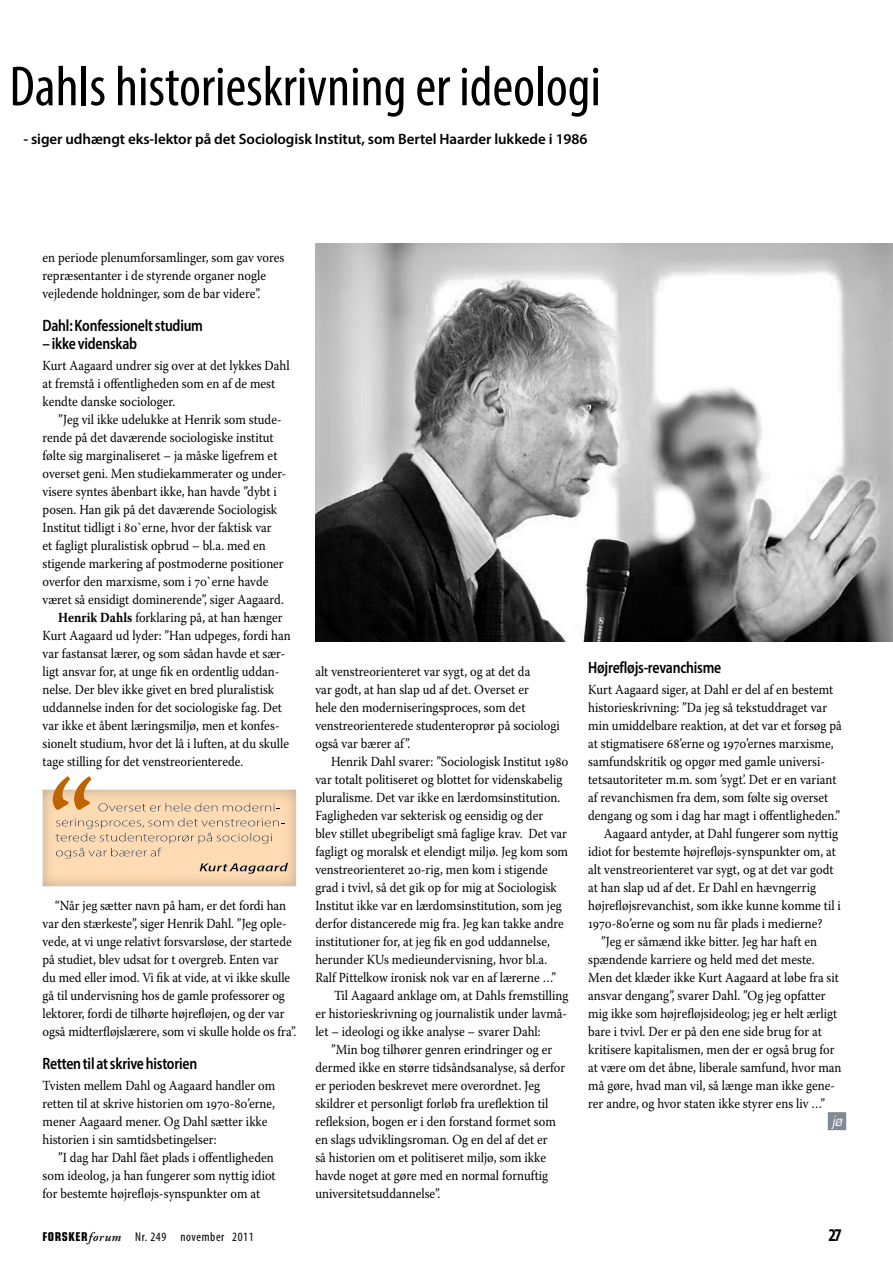
<style>
.page{position:relative;width:893px;height:1263px;background:#fff}
.page>*{position:absolute;margin:0;border:0;box-sizing:border-box;transform-origin:0 0}
.t1{font:condensed 57px "Myriad Pro";color:#000}
.t2{font:700 condensed 18px "Myriad Pro";color:#000}
.t3{font:600 semi-condensed 16.5px "Myriad Pro";letter-spacing:-.015em;color:#000;scale:.9 1}
.t4{font:600 15px "Myriad Pro";letter-spacing:-.005em;color:#000}
.t5{font:13.8px/18px "Warnock Pro";color:#000;scale:.9 1}
.t6{font:italic 13.8px "Eurostile LT Std";color:#fff;scale:.9 1}
.t7{font:condensed 12.75px "Myriad Pro";letter-spacing:.05em;color:#000}
.s1{font-weight:700}
.s2{font-family:"Eurostile LT Std";font-weight:700;font-size:12.15px}
.s3{font-family:"Adobe Garamond Pro";font-weight:600;font-style:italic;font-stretch:normal}
</style>
<div class="page">
<div style="left:828px;top:1112px;width:18px;height:18px;background:#828995"></div>
<img style="left:315px;top:244px;width:578px;height:398px">
<div style="left:42px;top:788px;width:265px;height:102px;background:#082852;opacity:.3"></div>
<svg style="left:43px;top:776px;width:253px;height:110px;background:#efd2b1"></svg>
<h1 class="t1" style="left:9px;top:52px;width:593px">Dahls historieskrivning er ideologi</h1>
<p class="t4" style="left:23px;top:129px;width:566px">- siger udhængt eks-lektor på det Sociologisk Institut, som Bertel Haarder lukkede i 1986</p>
<p class="t5" style="left:43px;top:248px;width:270px">en periode plenumforsamlinger, som gav vores repræsentanter i de styrende organer nogle vejledende holdninger, som de bar videre”.</p>
<p class="t3" style="left:43px;top:315px;width:180px">Dahl: Konfessionelt studium</p>
<p class="t3" style="left:43px;top:333px;width:107px">– ikke videnskab</p>
<p class="t5" style="left:43px;top:356px;width:276px">Kurt Aagaard undrer sig over at det lykkes Dahl at fremstå i offentligheden som en af de mest kendte danske sociologer.</p>
<p class="t5" style="left:58px;top:410px;width:250px">”Jeg vil ikke udelukke at Henrik som stude-</p>
<p class="t5" style="left:43px;top:428px;width:258px">rende på det daværende sociologiske institut</p>
<p class="t5" style="left:43px;top:446px;width:263px">følte sig marginaliseret – ja måske ligefrem et</p>
<p class="t5" style="left:43px;top:464px;width:273px">overset geni. Men studiekammerater og under-</p>
<p class="t5" style="left:43px;top:482px;width:262px">visere syntes åbenbart ikke, han havde ”dybt i</p>
<p class="t5" style="left:43px;top:500px;width:262px">posen. Han gik på det daværende Sociologisk</p>
<p class="t5" style="left:43px;top:518px;width:256px">Institut tidligt i 80`erne, hvor der faktisk var</p>
<p class="t5" style="left:43px;top:536px;width:250px">et fagligt pluralistisk opbrud – bl.a. med en</p>
<p class="t5" style="left:43px;top:554px;width:270px">stigende markering af postmoderne positioner</p>
<p class="t5" style="left:43px;top:572px;width:253px">overfor den marxisme, som i 70`erne havde</p>
<p class="t5" style="left:43px;top:590px;width:270px">været så ensidigt dominerende”, siger Aagaard.</p>
<p class="t5" style="left:58px;top:608px;width:251px"><span class="s1">Henrik Dahls</span> forklaring på, at han hænger</p>
<p class="t5" style="left:43px;top:626px;width:277px">Kurt Aagaard ud lyder: ”Han udpeges, fordi han</p>
<p class="t5" style="left:43px;top:644px;width:271px">var fastansat lærer, og som sådan havde et sær-</p>
<p class="t5" style="left:43px;top:662px;width:265px">ligt ansvar for, at unge fik en ordentlig uddan-</p>
<p class="t5" style="left:43px;top:680px;width:259px">nelse. Der blev ikke givet en bred pluralistisk</p>
<p class="t5" style="left:43px;top:698px;width:268px">uddannelse inden for det sociologiske fag. Det</p>
<p class="t5" style="left:43px;top:716px;width:265px">var ikke et åbent læringsmiljø, men et konfes-</p>
<p class="t5" style="left:43px;top:734px;width:275px">sionelt studium, hvor det lå i luften, at du skulle</p>
<p class="t5" style="left:43px;top:752px;width:225px">tage stilling for det venstreorienterede.</p>
<p class="t5" style="left:43px;top:896px;width:283px;text-indent:13px">“Når jeg sætter navn på ham, er det fordi han var den stærkeste”, siger Henrik Dahl. ”Jeg ople&shy;vede, at vi unge relativt forsvarsløse, der startede på studiet, blev udsat for t overgreb. Enten var<br>du med eller imod. Vi fik at vide, at vi ikke skulle gå til undervisning hos de gamle professorer og lektorer, fordi de tilhørte højrefløjen, og der var også midterfløjslærere, som vi skulle holde os fra”.</p>
<p class="t3" style="left:43px;top:1053px;width:173px">Retten til at skrive historien</p>
<p class="t5" style="left:43px;top:1076px;width:260px">Tvisten mellem Dahl og Aagaard handler om retten til at skrive historien om 1970-80’erne, mener Aagaard mener. Og Dahl sætter ikke historien i sin samtidsbetingelser:</p>
<p class="t5" style="left:43px;top:1148px;width:261px;text-indent:16px">”I dag har Dahl fået plads i offentligheden som ideolog, ja han fungerer som nyttig idiot for bestemte højrefløjs-synspunkter om at</p>
<p class="t5" style="left:315px;top:662px;width:273px">alt venstreorienteret var sygt, og at det da<br>var godt, at han slap ud af det. Overset er<br>hele den moderniseringsproces, som det venstreorienterede studenteroprør på sociologi også var bærer af”.</p>
<p class="t5" style="left:331px;top:752px;width:265px">Henrik Dahl svarer: ”Sociologisk Institut 1980</p>
<p class="t5" style="left:315px;top:770px;width:276px">var totalt politiseret og blottet for videnskabelig</p>
<p class="t5" style="left:315px;top:788px;width:274px">pluralisme. Det var ikke en lærdomsinstitution.</p>
<p class="t5" style="left:315px;top:806px;width:255px">Fagligheden var sekterisk og eensidig og der</p>
<p class="t5" style="left:315px;top:824px;width:281px">blev stillet ubegribeligt små faglige krav. Det var</p>
<p class="t5" style="left:315px;top:842px;width:282px">fagligt og moralsk et elendigt miljø. Jeg kom som</p>
<p class="t5" style="left:315px;top:860px;width:260px">venstreorienteret 20-rig, men kom i stigende</p>
<p class="t5" style="left:315px;top:878px;width:270px">grad i tvivl, så det gik op for mig at Sociologisk</p>
<p class="t5" style="left:315px;top:896px;width:275px">Institut ikke var en lærdomsinstitution, som jeg</p>
<p class="t5" style="left:315px;top:914px;width:278px">derfor distancerede mig fra. Jeg kan takke andre</p>
<p class="t5" style="left:315px;top:932px;width:262px">institutioner for, at jeg fik en god uddannelse,</p>
<p class="t5" style="left:315px;top:950px;width:259px">herunder KUs medieundervisning, hvor bl.a.</p>
<p class="t5" style="left:315px;top:968px;width:269px">Ralf Pittelkow ironisk nok var en af lærerne …”</p>
<p class="t5" style="left:334px;top:986px;width:262px">Til Aagaard anklage om, at Dahls fremstilling</p>
<p class="t5" style="left:315px;top:1004px;width:281px">er historieskrivning og journalistik under lavmå-</p>
<p class="t5" style="left:315px;top:1022px;width:252px">let – ideologi og ikke analyse – svarer Dahl:</p>
<p class="t5" style="left:331px;top:1040px;width:247px">”Min bog tilhører genren erindringer og er</p>
<p class="t5" style="left:315px;top:1058px;width:279px">dermed ikke en større tidsåndsanalyse, så derfor</p>
<p class="t5" style="left:315px;top:1076px;width:251px">er perioden beskrevet mere overordnet. Jeg</p>
<p class="t5" style="left:315px;top:1094px;width:260px">skildrer et personligt forløb fra ureflektion til</p>
<p class="t5" style="left:315px;top:1112px;width:269px">refleksion, bogen er i den forstand formet som</p>
<p class="t5" style="left:315px;top:1130px;width:260px">en slags udviklingsroman. Og en del af det er</p>
<p class="t5" style="left:315px;top:1148px;width:258px">så historien om et politiseret miljø, som ikke</p>
<p class="t5" style="left:315px;top:1166px;width:260px">havde noget at gøre med en normal fornuftig</p>
<p class="t5" style="left:315px;top:1184px;width:140px">universitetsuddannelse”.</p>
<p class="t3" style="left:588px;top:657px;width:149px">Højrefløjs-revanchisme</p>
<p class="t5" style="left:588px;top:680px;width:274px">Kurt Aagaard siger, at Dahl er del af en bestemt</p>
<p class="t5" style="left:588px;top:698px;width:267px">historieskrivning: ”Da jeg så tekstuddraget var</p>
<p class="t5" style="left:588px;top:716px;width:283px">min umiddelbare reaktion, at det var et forsøg på</p>
<p class="t5" style="left:588px;top:734px;width:274px">at stigmatisere 68’erne og 1970’ernes marxisme,</p>
<p class="t5" style="left:588px;top:752px;width:265px">samfundskritik og opgør med gamle universi-</p>
<p class="t5" style="left:588px;top:770px;width:277px">tetsautoriteter m.m. som ’sygt’. Det er en variant</p>
<p class="t5" style="left:588px;top:788px;width:268px">af revanchismen fra dem, som følte sig overset</p>
<p class="t5" style="left:588px;top:806px;width:281px">dengang og som i dag har magt i offentligheden.”</p>
<p class="t5" style="left:604px;top:824px;width:262px">Aagaard antyder, at Dahl fungerer som nyttig</p>
<p class="t5" style="left:588px;top:842px;width:277px">idiot for bestemte højrefløjs-synspunkter om, at</p>
<p class="t5" style="left:588px;top:860px;width:274px">alt venstreorienteret var sygt, og at det var godt</p>
<p class="t5" style="left:588px;top:878px;width:255px">at han slap ud af det. Er Dahl en hævngerrig</p>
<p class="t5" style="left:588px;top:896px;width:282px">højrefløjsrevanchist, som ikke kunne komme til i</p>
<p class="t5" style="left:588px;top:914px;width:262px">1970-80’erne og som nu får plads i medierne?</p>
<p class="t5" style="left:601px;top:932px;width:242px">”Jeg er såmænd ikke bitter. Jeg har haft en</p>
<p class="t5" style="left:588px;top:950px;width:253px">spændende karriere og held med det meste.</p>
<p class="t5" style="left:588px;top:968px;width:280px">Men det klæder ikke Kurt Aagaard at løbe fra sit</p>
<p class="t5" style="left:588px;top:986px;width:265px">ansvar dengang”, svarer Dahl. ”Og jeg opfatter</p>
<p class="t5" style="left:588px;top:1004px;width:278px">mig ikke som højrefløjsideolog; jeg er helt ærligt</p>
<p class="t5" style="left:588px;top:1022px;width:261px">bare i tvivl. Der er på den ene side brug for at</p>
<p class="t5" style="left:588px;top:1040px;width:275px">kritisere kapitalismen, men der er også brug for</p>
<p class="t5" style="left:588px;top:1058px;width:283px">at være om det åbne, liberale samfund, hvor man</p>
<p class="t5" style="left:588px;top:1076px;width:276px">må gøre, hvad man vil, så længe man ikke gene-</p>
<p class="t5" style="left:588px;top:1094px;width:265px">rer andre, og hvor staten ikke styrer ens liv …”</p>
<p class="t6" style="left:832px;top:1112px;width:13px">jø</p>
<p class="t7" style="left:43px;top:1229px;width:213px"><span class="s2">FORSKER</span><span class="s3">forum</span> Nr. 249 november 2011</p>
<h2 class="t2" style="left:828px;top:1224px;width:15px">27</h2>
</div>
